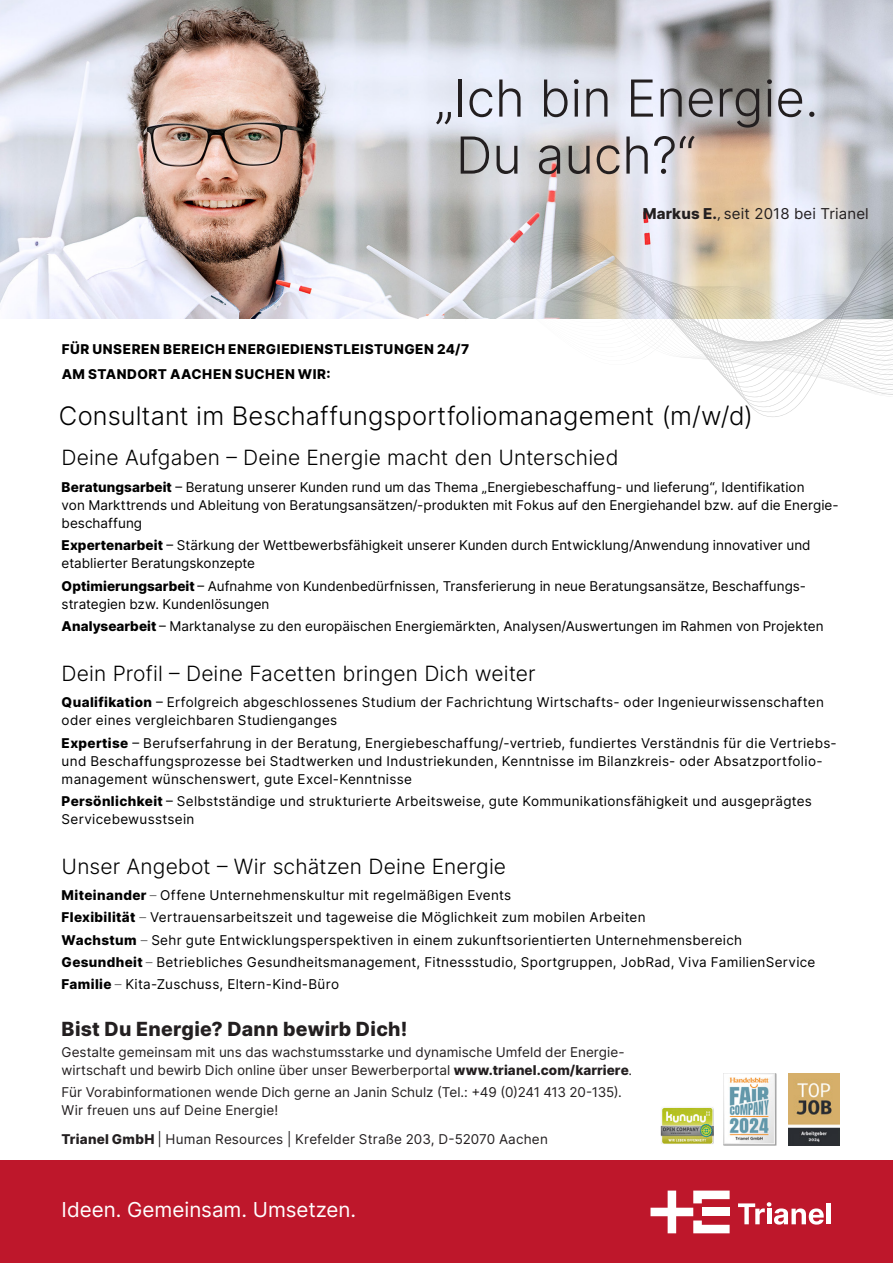
<style>
.page{position:relative;width:893px;height:1263px;background:#fff}
.page>*{position:absolute;margin:0;border:0;box-sizing:border-box;transform-origin:0 0}
.t1{font:300 51px "Inter";color:#231f20}
.t2{font:300 25.5px "Inter";letter-spacing:.005em;color:#000}
.t3{font:300 21px "Inter";letter-spacing:.005em;color:#000}
.t4{font:20.55px "Inter";color:#fff}
.t5{font:800 19.5px "Inter";letter-spacing:.015em;color:#231f20}
.t6{font:15px "Inter";letter-spacing:.01em;color:#231f20}
.t7{font:13.5px/18px "Inter";letter-spacing:.02em;color:#000}
.t8{font:13.5px/18px "Inter";letter-spacing:.005em;color:#231f20}
.t9{font:13.5px/18px "Inter";color:#000}
.t10{font:800 13.5px "Inter";letter-spacing:.045em;color:#000}
.s1{font-weight:800}
.s2{font-family:"Myriad Pro"}
.s3{font-weight:200}
</style>
<div class="page">
<div style="left:0;top:1161px;width:893px;height:102px;background:#be172b"></div>
<svg style="left:650px;top:1190px;width:80px;height:43px"></svg>
<svg style="left:738px;top:1202px;width:86px;height:22px"></svg>
<hr style="left:827px;top:1203px;width:4px;height:21px;background:#fff">
<img style="left:0;top:0;width:893px;height:319px">
<img style="left:660px;top:1107px;width:53px;height:37px">
<svg style="left:466px;top:234px;width:427px;height:4px;background:#d0c4be"></svg>
<svg style="left:466px;top:238px;width:427px;height:4px;background:#cec4bd"></svg>
<svg style="left:466px;top:242px;width:427px;height:4px;background:#cdc6c0"></svg>
<svg style="left:466px;top:246px;width:427px;height:151px"></svg>
<img style="left:723px;top:1074px;width:53px;height:72px">
<img style="left:788px;top:1073px;width:51px;height:72px">
<p class="t1" style="left:435px;top:61px;width:385px">„Ich bin Energie.</p>
<p class="t1" style="left:456px;top:118px;width:241px">Du auch?“</p>
<p class="t6" style="left:643px;top:203px;width:227px"><span class="s1">Markus E.</span><span class="s2">,</span> seit 2018 bei Trianel</p>
<p class="t10" style="left:62px;top:339px;width:409px">FÜR UNSEREN BEREICH ENERGIEDIENSTLEISTUNGEN 24/7</p>
<p class="t10" style="left:62px;top:364px;width:270px">AM STANDORT AACHEN SUCHEN WIR:</p>
<p class="t2" style="left:59px;top:397px;width:696px">Consultant im Beschaffungsportfoliomanagement (m/w/d)</p>
<p class="t3" style="left:62px;top:443px;width:558px">Deine Aufgaben – Deine Energie macht den Unterschied</p>
<p class="t7" style="left:62px;top:478px;width:779px"><span class="s1">Beratungsarbeit</span> – Beratung unserer Kunden rund um das Thema „Energiebeschaffung- und lieferung“, Identifikation<br>von Markttrends und Ableitung von Beratungsansätzen/-produkten mit Fokus auf den Energiehandel bzw. auf die Energie&shy;beschaffung</p>
<p class="t9" style="left:62px;top:536px;width:750px"><span class="s1">Expertenarbeit</span> – Stärkung der Wettbewerbsfähigkeit unserer Kunden durch Entwicklung/Anwendung innovativer und etablierter Beratungskonzepte</p>
<p class="t7" style="left:62px;top:576px;width:746px"><span class="s1">Optimierungsarbeit</span> – Aufnahme von Kundenbedürfnissen, Transferierung in neue Beratungsansätze, Beschaffungs&shy;strategien bzw. Kundenlösungen</p>
<p class="t7" style="left:62px;top:616px;width:763px"><span class="s1">Analysearbeit</span> – Marktanalyse zu den europäischen Energiemärkten, Analysen/Auswertungen im Rahmen von Projekten</p>
<p class="t3" style="left:62px;top:658px;width:476px">Dein Profil – Deine Facetten bringen Dich weiter</p>
<p class="t7" style="left:62px;top:693px;width:764px"><span class="s1">Qualifikation</span> – Erfolgreich abgeschlossenes Studium der Fachrichtung Wirtschafts- oder Ingenieurwissenschaften oder eines vergleichbaren Studienganges</p>
<p class="t7" style="left:62px;top:733px;width:776px"><span class="s1">Expertise</span> – Berufserfahrung in der Beratung, Energiebeschaffung/-vertrieb, fundiertes Verständnis für die Vertriebs&shy;und Beschaffungsprozesse bei Stadtwerken und Industriekunden, Kenntnisse im Bilanzkreis- oder Absatzportfolio&shy;management wünschenswert, gute Excel-Kenntnisse</p>
<p class="t7" style="left:62px;top:791px;width:752px"><span class="s1">Persönlichkeit</span> – Selbstständige und strukturierte Arbeitsweise, gute Kommunikationsfähigkeit und ausgeprägtes<br>Servicebewusstsein</p>
<p class="t3" style="left:62px;top:851px;width:446px">Unser Angebot – Wir schätzen Deine Energie</p>
<p class="t7" style="left:62px;top:886px;width:451px"><span class="s1">Miteinander</span> <span class="s3">–</span> Offene Unternehmenskultur mit regelmäßigen Events</p>
<p class="t7" style="left:62px;top:908px;width:585px"><span class="s1">Flexibilität</span> <span class="s3">–</span> Vertrauensarbeitszeit und tageweise die Möglichkeit zum mobilen Arbeiten</p>
<p class="t7" style="left:62px;top:930px;width:682px"><span class="s1">Wachstum</span> <span class="s3">–</span> Sehr gute Entwicklungsperspektiven in einem zukunftsorientierten Unternehmensbereich</p>
<p class="t7" style="left:62px;top:952px;width:755px"><span class="s1">Gesundheit</span> <span class="s3">–</span> Betriebliches Gesundheitsmanagement, Fitnessstudio, Sportgruppen, JobRad, Viva FamilienService</p>
<p class="t7" style="left:62px;top:975px;width:279px"><span class="s1">Familie</span> <span class="s3">–</span> Kita-Zuschuss, Eltern-Kind-Büro</p>
<p class="t5" style="left:62px;top:1014px;width:347px">Bist Du Energie? Dann bewirb Dich!</p>
<p class="t8" style="left:62px;top:1043px;width:571px">Gestalte gemeinsam mit uns das wachstumsstarke und dynamische Umfeld der Energie&shy;wirtschaft und bewirb Dich online über unser Bewerberportal <span class="s1">www.trianel.com/karriere</span><span class="s2">.</span></p>
<p class="t8" style="left:62px;top:1083px;width:562px">Für Vorabinformationen wende Dich gerne an Janin Schulz (Tel.: +49 (0)241 413 20-135).<br>Wir freuen uns auf Deine Energie!</p>
<p class="t8" style="left:62px;top:1130px;width:488px"><span class="s1">Trianel GmbH</span> | Human Resources | Krefelder Straße 203, D-52070 Aachen</p>
<p class="t4" style="left:62px;top:1194px;width:296px">Ideen. Gemeinsam. Umsetzen.</p>
</div>
